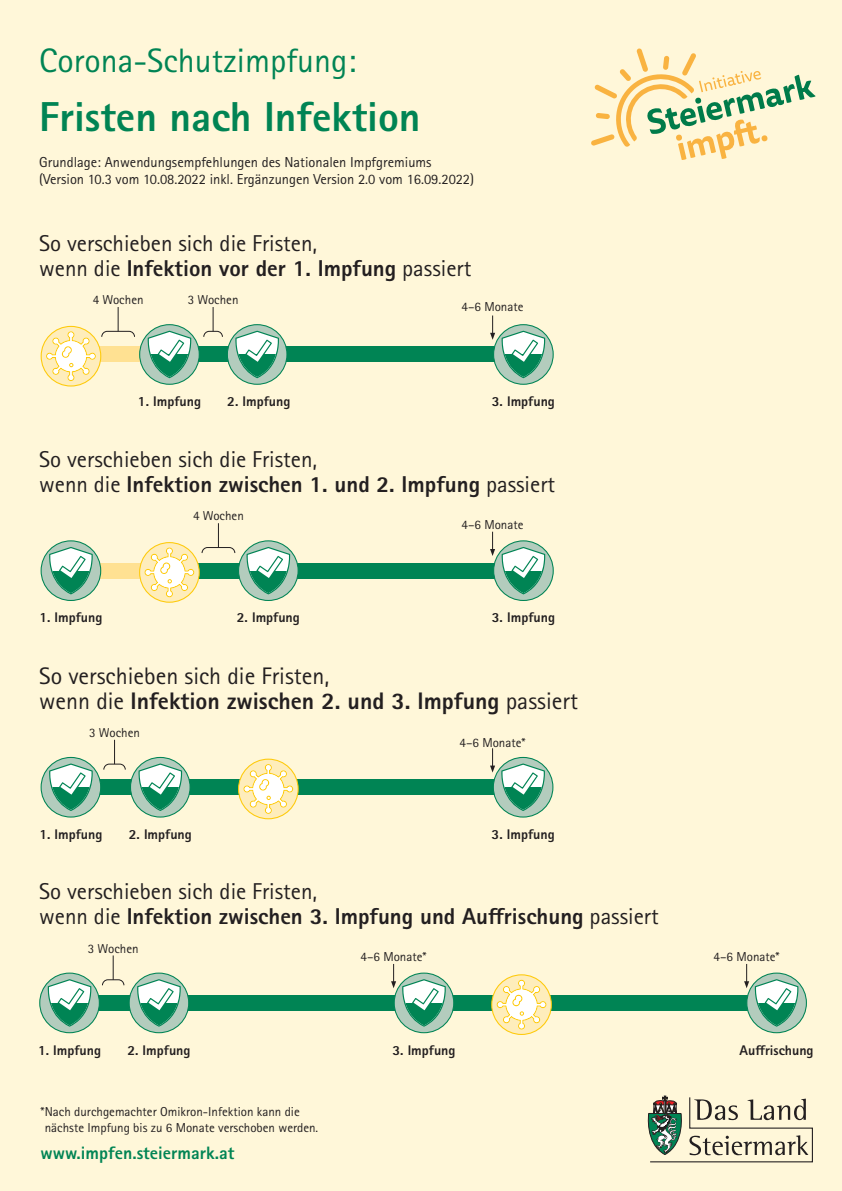
<style>
.page{position:relative;width:842px;height:1191px;background:#fff7d9}
.page>*{position:absolute;margin:0;border:0;box-sizing:border-box;transform-origin:0 0}
.t1{font:800 41.9px "Rotis Sans Serif Pro";color:#008454}
.t2{font:33.9px "Rotis Sans Serif Pro";color:#008454}
.t3{font:800 23.9px "Rotis Sans Serif Pro";color:#231f20}
.t4{font:23.9px "Rotis Sans Serif Pro";color:#231f20}
.t5{font:800 22.9px "Rotis Sans Serif Pro";color:#231f20}
.t6{font:22.9px "Rotis Sans Serif Pro";color:#231f20}
.t7{font:800 17.9px "Rotis Sans Serif Pro";color:#008454}
.t8{font:14.5px "Rotis Sans Serif Pro";color:#231f20}
.t9{font:800 14px "Rotis Sans Serif Pro";color:#231f20}
.t10{font:13px "Rotis Sans Serif Pro";color:#231f20}
.s1{font-weight:400}
</style>
<div class="page">
<div style="left:89px;top:347px;width:53px;height:15px;background:#ffe192"></div>
<svg style="left:41px;top:326px;width:60px;height:60px"></svg>
<svg style="left:46px;top:307px;width:90px;height:74px"></svg>
<div style="left:161px;top:347px;width:353px;height:15px;background:#008454"></div>
<div style="left:140px;top:325px;width:59px;height:59px;background:#b3ccbd;border-radius:50%"></div>
<div style="left:139px;top:324px;width:61px;height:61px;border:1px solid #008454;border-radius:50%"></div>
<svg style="left:148px;top:331px;width:43px;height:47px"></svg>
<div style="left:227px;top:325px;width:60px;height:59px;background:#b3ccbd;border-radius:50%"></div>
<div style="left:227px;top:324px;width:60px;height:61px;border:1px solid #008454;border-radius:50%"></div>
<svg style="left:235px;top:331px;width:44px;height:47px"></svg>
<svg style="left:203px;top:307px;width:20px;height:30px"></svg>
<svg style="left:490px;top:315px;width:5px;height:25px"></svg>
<div style="left:494px;top:325px;width:59px;height:59px;background:#b3ccbd;border-radius:50%"></div>
<div style="left:493px;top:324px;width:61px;height:61px;border:1px solid #008454;border-radius:50%"></div>
<svg style="left:501px;top:331px;width:44px;height:47px"></svg>
<svg style="left:591px;top:49px;width:225px;height:111px"></svg>
<svg style="left:647px;top:1095px;width:166px;height:68px"></svg>
<div style="left:63px;top:563px;width:438px;height:15px;background:#008454"></div>
<div style="left:239px;top:541px;width:59px;height:59px;background:#b3ccbd;border-radius:50%"></div>
<div style="left:238px;top:540px;width:61px;height:61px;border:1px solid #008454;border-radius:50%"></div>
<svg style="left:246px;top:547px;width:44px;height:47px"></svg>
<svg style="left:201px;top:523px;width:35px;height:30px"></svg>
<svg style="left:490px;top:532px;width:5px;height:24px"></svg>
<div style="left:494px;top:541px;width:59px;height:59px;background:#b3ccbd;border-radius:50%"></div>
<div style="left:493px;top:540px;width:61px;height:61px;border:1px solid #008454;border-radius:50%"></div>
<svg style="left:502px;top:547px;width:43px;height:47px"></svg>
<div style="left:89px;top:563px;width:79px;height:15px;background:#ffe192"></div>
<div style="left:41px;top:541px;width:60px;height:59px;background:#b3ccbd;border-radius:50%"></div>
<div style="left:41px;top:540px;width:60px;height:61px;border:1px solid #008454;border-radius:50%"></div>
<svg style="left:49px;top:547px;width:44px;height:47px"></svg>
<svg style="left:140px;top:542px;width:59px;height:60px"></svg>
<div style="left:139px;top:542px;width:61px;height:61px;border:1px solid #feca0a;border-radius:50%"></div>
<svg style="left:144px;top:547px;width:50px;height:50px;background:#feefbc"></svg>
<svg style="left:103px;top:740px;width:23px;height:30px"></svg>
<div style="left:63px;top:779px;width:470px;height:16px;background:#008454"></div>
<svg style="left:41px;top:757px;width:60px;height:60px"></svg>
<div style="left:41px;top:757px;width:60px;height:60px;border:1px solid #008454;border-radius:50%"></div>
<svg style="left:49px;top:763px;width:44px;height:48px;background:#91c6b1"></svg>
<svg style="left:490px;top:748px;width:5px;height:24px"></svg>
<svg style="left:493px;top:757px;width:60px;height:60px"></svg>
<div style="left:493px;top:757px;width:60px;height:60px;border:1px solid #008454;border-radius:50%"></div>
<svg style="left:501px;top:763px;width:44px;height:48px;background:#91c6b1"></svg>
<svg style="left:130px;top:757px;width:60px;height:60px"></svg>
<div style="left:130px;top:757px;width:61px;height:60px;border:1px solid #008454;border-radius:50%"></div>
<svg style="left:138px;top:763px;width:44px;height:48px;background:#91c6b1"></svg>
<svg style="left:239px;top:759px;width:59px;height:59px"></svg>
<div style="left:238px;top:758px;width:61px;height:61px;border:1px solid #feca0a;border-radius:50%"></div>
<svg style="left:243px;top:763px;width:50px;height:51px;background:#feefbc"></svg>
<svg style="left:102px;top:955px;width:23px;height:31px"></svg>
<div style="left:61px;top:995px;width:704px;height:15px;background:#008454"></div>
<div style="left:40px;top:973px;width:59px;height:59px;background:#b3ccbd;border-radius:50%"></div>
<div style="left:39px;top:972px;width:61px;height:61px;border:1px solid #008454;border-radius:50%"></div>
<svg style="left:48px;top:979px;width:43px;height:47px"></svg>
<div style="left:129px;top:973px;width:60px;height:59px;background:#b3ccbd;border-radius:50%"></div>
<div style="left:129px;top:972px;width:60px;height:61px;border:1px solid #008454;border-radius:50%"></div>
<svg style="left:137px;top:979px;width:44px;height:47px"></svg>
<svg style="left:744px;top:964px;width:5px;height:24px"></svg>
<svg style="left:391px;top:964px;width:5px;height:24px"></svg>
<svg style="left:492px;top:974px;width:59px;height:60px"></svg>
<div style="left:491px;top:974px;width:61px;height:61px;border:1px solid #feca0a;border-radius:50%"></div>
<svg style="left:496px;top:979px;width:50px;height:51px;background:#feefbc"></svg>
<div style="left:747px;top:973px;width:59px;height:59px;background:#b3ccbd;border-radius:50%"></div>
<div style="left:746px;top:972px;width:61px;height:61px;border:1px solid #008454;border-radius:50%"></div>
<svg style="left:755px;top:979px;width:43px;height:47px"></svg>
<div style="left:394px;top:973px;width:60px;height:59px;background:#b3ccbd;border-radius:50%"></div>
<div style="left:394px;top:972px;width:60px;height:61px;border:1px solid #008454;border-radius:50%"></div>
<svg style="left:402px;top:979px;width:44px;height:47px"></svg>
<p class="t2" style="left:39px;top:40px;width:318px">Corona-Schutzimpfung:</p>
<p class="t1" style="left:39px;top:91px;width:383px">Fristen nach Infektion</p>
<p class="t8" style="left:39px;top:153px;width:394px">Grundlage: Anwendungsempfehlungen des Nationalen Impfgremiums</p>
<p class="t8" style="left:39px;top:171px;width:436px">(Version 10.3 vom 10.08.2022 inkl. Ergänzungen Version 2.0 vom 16.09.2022)</p>
<p class="t6" style="left:39px;top:230px;width:280px">So verschieben sich die Fristen,</p>
<p class="t5" style="left:39px;top:253px;width:434px"><span class="s1">wenn die</span> Infektion vor der 1. Impfung <span class="s1">passiert</span></p>
<p class="t10" style="left:93px;top:292px;width:52px">4 Wochen</p>
<p class="t10" style="left:188px;top:292px;width:52px">3 Wochen</p>
<p class="t10" style="left:462px;top:299px;width:63px">4–6 Monate</p>
<p class="t9" style="left:138px;top:392px;width:65px">1. Impfung</p>
<p class="t9" style="left:227px;top:392px;width:65px">2. Impfung</p>
<p class="t9" style="left:492px;top:392px;width:65px">3. Impfung</p>
<p class="t6" style="left:39px;top:446px;width:280px">So verschieben sich die Fristen,</p>
<p class="t5" style="left:39px;top:470px;width:517px"><span class="s1">wenn die</span> Infektion zwischen 1. und 2. Impfung <span class="s1">passiert</span></p>
<p class="t10" style="left:193px;top:508px;width:52px">4 Wochen</p>
<p class="t10" style="left:462px;top:517px;width:63px">4–6 Monate</p>
<p class="t9" style="left:39px;top:609px;width:65px">1. Impfung</p>
<p class="t9" style="left:237px;top:609px;width:65px">2. Impfung</p>
<p class="t9" style="left:492px;top:609px;width:65px">3. Impfung</p>
<p class="t4" style="left:39px;top:661px;width:292px">So verschieben sich die Fristen,</p>
<p class="t3" style="left:39px;top:685px;width:540px"><span class="s1">wenn die</span> Infektion zwischen 2. und 3. Impfung <span class="s1">passiert</span></p>
<p class="t10" style="left:460px;top:734px;width:67px">4–6 Monate*</p>
<p class="t10" style="left:89px;top:725px;width:52px">3 Wochen</p>
<p class="t9" style="left:39px;top:825px;width:65px">1. Impfung</p>
<p class="t9" style="left:129px;top:825px;width:65px">2. Impfung</p>
<p class="t9" style="left:492px;top:825px;width:65px">3. Impfung</p>
<p class="t6" style="left:39px;top:878px;width:280px">So verschieben sich die Fristen,</p>
<p class="t5" style="left:39px;top:902px;width:621px"><span class="s1">wenn die</span> Infektion zwischen 3. Impfung und Auffrischung <span class="s1">passiert</span></p>
<p class="t10" style="left:361px;top:949px;width:67px">4–6 Monate*</p>
<p class="t10" style="left:714px;top:949px;width:67px">4–6 Monate*</p>
<p class="t10" style="left:88px;top:940px;width:52px">3 Wochen</p>
<p class="t9" style="left:38px;top:1041px;width:65px">1. Impfung</p>
<p class="t9" style="left:127px;top:1041px;width:65px">2. Impfung</p>
<p class="t9" style="left:392px;top:1041px;width:65px">3. Impfung</p>
<p class="t9" style="left:740px;top:1041px;width:75px">Auffrischung</p>
<p class="t10" style="left:41px;top:1103px;width:261px">*Nach durchgemachter Omikron-Infektion kann die</p>
<p class="t10" style="left:45px;top:1119px;width:275px">nächste Impfung bis zu 6 Monate verschoben werden.</p>
<p class="t7" style="left:41px;top:1141px;width:195px">www.impfen.steiermark.at</p>
</div>
